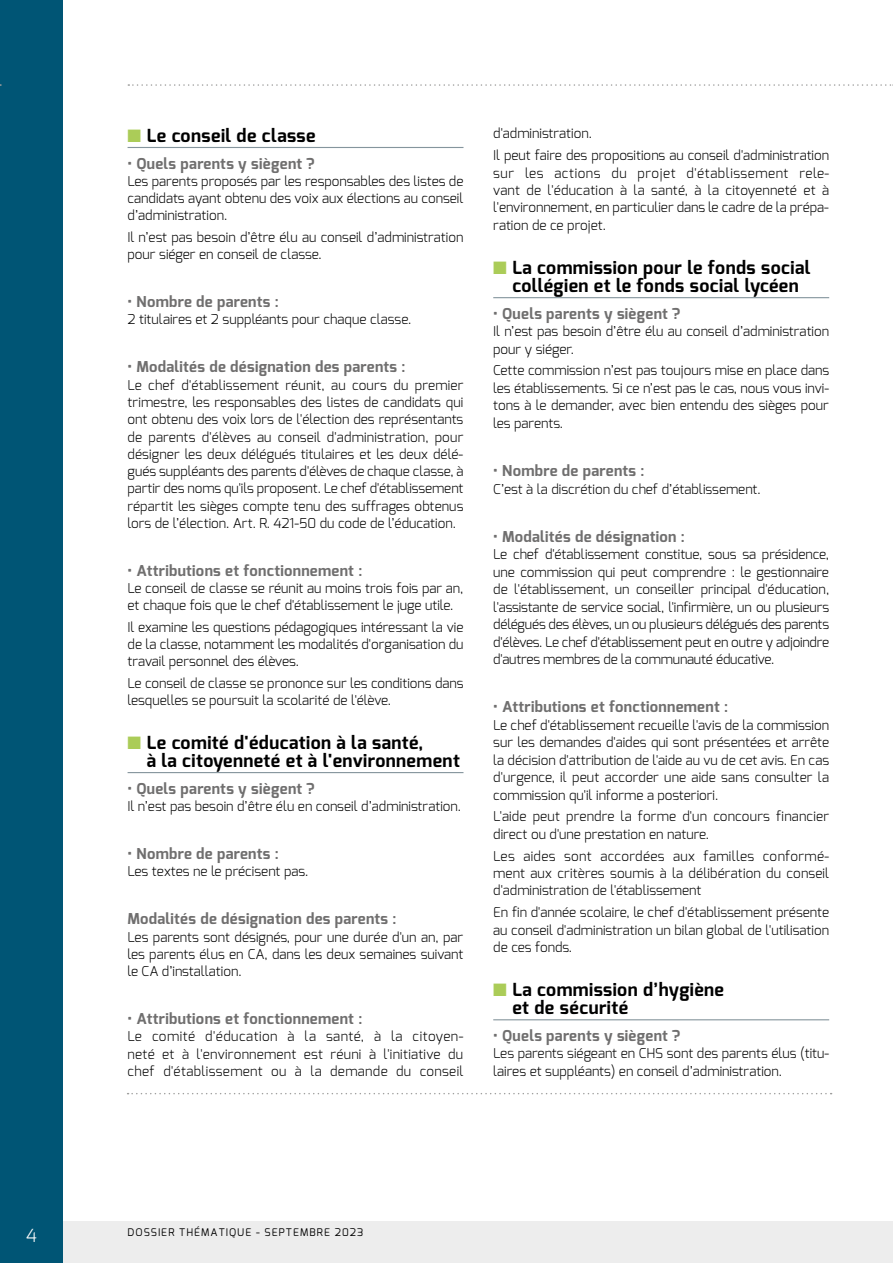
<style>
.page{position:relative;width:893px;height:1263px;background:#fff}
.page>*{position:absolute;margin:0;border:0;box-sizing:border-box;transform-origin:0 0}
.t1{font:700 18px/18.1px "Exo";letter-spacing:.025em;color:#000}
.t2{font:300 18px "Exo";color:#fff}
.t3{font:700 15px "Exo";letter-spacing:.02em;color:#706f6f}
.t4{font:300 13.5px/17.4px "Exo";color:#000;text-align:justify}
.t5{font:10.5px "Exo";letter-spacing:.1em;color:#000}
.s1{color:#abcc58}
</style>
<div class="page">
<div style="left:0;top:1221px;width:893px;height:42px;background:#ededed"></div>
<div style="left:0;top:0;width:63px;height:1263px;background:#005575"></div>
<svg style="left:128px;top:84px;width:765px;height:2px"></svg>
<svg style="left:128px;top:1093px;width:704px;height:1px"></svg>
<hr style="left:128px;top:147px;width:335px;height:1px;background:#85959d">
<hr style="left:128px;top:772px;width:335px;height:1px;background:#85959d">
<hr style="left:493px;top:297px;width:336px;height:1px;background:#85959d">
<hr style="left:493px;top:1019px;width:336px;height:1px;background:#85959d">
<h1 class="t2" style="left:26px;top:1223px;width:12px">4</h1>
<h1 class="t1" style="left:128px;top:126px;width:190px"><span class="s1">■</span> Le conseil de classe</h1>
<p class="t3" style="left:128px;top:153px;width:189px">• Quels parents y siègent ?</p>
<p class="t4" style="left:128px;top:172px;width:337px">Les parents proposés par les responsables des listes de candidats ayant obtenu des voix aux élections au conseil d’administration.</p>
<p class="t4" style="left:128px;top:228px;width:337px">Il n’est pas besoin d’être élu au conseil d’administration pour siéger en conseil de classe.</p>
<p class="t3" style="left:128px;top:292px;width:153px">• Nombre de parents :</p>
<p class="t4" style="left:128px;top:311px;width:285px">2 titulaires et 2 suppléants pour chaque classe.</p>
<p class="t3" style="left:128px;top:357px;width:279px">• Modalités de désignation des parents :</p>
<p class="t4" style="left:128px;top:376px;width:338px">Le chef d'établissement réunit, au cours du premier trimestre, les responsables des listes de candidats qui ont obtenu des voix lors de l'élection des représentants de parents d'élèves au conseil d'administration, pour désigner les deux délégués titulaires et les deux délé&shy;gués suppléants des parents d'élèves de chaque classe, à partir des noms qu'ils proposent. Le chef d'établissement répartit les sièges compte tenu des suffrages obtenus lors de l’élection. Art. R. 421-50 du code de l’éducation.</p>
<p class="t3" style="left:128px;top:561px;width:236px">• Attributions et fonctionnement :</p>
<p class="t4" style="left:128px;top:580px;width:337px">Le conseil de classe se réunit au moins trois fois par an, et chaque fois que le chef d'établissement le juge utile.</p>
<p class="t4" style="left:128px;top:618px;width:337px">Il examine les questions pédagogiques intéressant la vie de la classe, notamment les modalités d'organisation du travail personnel des élèves.</p>
<p class="t4" style="left:128px;top:674px;width:337px">Le conseil de classe se prononce sur les conditions dans lesquelles se poursuit la scolarité de l'élève.</p>
<h1 class="t1" style="left:147px;top:734px;width:315px;text-indent:-19px"><span class="s1">■</span> Le comité d'éducation à la santé,<br>à la citoyenneté et à l'environnement</h1>
<p class="t3" style="left:128px;top:778px;width:189px">• Quels parents y siègent ?</p>
<p class="t4" style="left:128px;top:797px;width:335px">Il n’est pas besoin d’être élu en conseil d’administration.</p>
<p class="t3" style="left:128px;top:844px;width:153px">• Nombre de parents :</p>
<p class="t4" style="left:128px;top:862px;width:182px">Les textes ne le précisent pas.</p>
<p class="t3" style="left:128px;top:909px;width:270px">Modalités de désignation des parents :</p>
<p class="t4" style="left:128px;top:928px;width:337px">Les parents sont désignés, pour une durée d'un an, par les parents élus en CA, dans les deux semaines suivant le CA d’installation.</p>
<p class="t3" style="left:128px;top:1009px;width:236px">• Attributions et fonctionnement :</p>
<p class="t4" style="left:128px;top:1028px;width:337px">Le comité d'éducation à la santé, à la citoyen&shy;neté et à l'environnement est réuni à l'initiative du chef d'établissement ou à la demande du conseil</p>
<p class="t4" style="left:493px;top:123px;width:337px;line-height:21.8px">d'administration.<br>Il peut faire des propositions au conseil d'administration</p>
<p class="t4" style="left:493px;top:164px;width:337px">sur les actions du projet d'établissement rele&shy;vant de l'éducation à la santé, à la citoyenneté et à l'environnement, en particulier dans le cadre de la prépa&shy;ration de ce projet.</p>
<h1 class="t1" style="left:493px;top:258px;width:319px;text-align:center"><span class="s1">■</span> La commission pour le fonds social collégien et le fonds social lycéen</h1>
<p class="t3" style="left:493px;top:304px;width:189px">• Quels parents y siègent ?</p>
<p class="t4" style="left:493px;top:323px;width:337px">Il n’est pas besoin d’être élu au conseil d’administration pour y siéger.</p>
<p class="t4" style="left:493px;top:362px;width:337px">Cette commission n’est pas toujours mise en place dans les établissements. Si ce n’est pas le cas, nous vous invi&shy;tons à le demander, avec bien entendu des sièges pour les parents.</p>
<p class="t3" style="left:493px;top:461px;width:153px">• Nombre de parents :</p>
<p class="t4" style="left:493px;top:480px;width:269px">C’est à la discrétion du chef d’établissement.</p>
<p class="t3" style="left:493px;top:527px;width:193px">• Modalités de désignation :</p>
<p class="t4" style="left:493px;top:546px;width:337px">Le chef d'établissement constitue, sous sa présidence, une commission qui peut comprendre : le gestionnaire de l'établissement, un conseiller principal d'éducation, l'assistante de service social, l'infirmière, un ou plusieurs délégués des élèves, un ou plusieurs délégués des parents d'élèves. Le chef d'établissement peut en outre y adjoindre d'autres membres de la communauté éducative.</p>
<p class="t3" style="left:493px;top:697px;width:236px">• Attributions et fonctionnement :</p>
<p class="t4" style="left:493px;top:716px;width:337px">Le chef d'établissement recueille l'avis de la commission sur les demandes d'aides qui sont présentées et arrête la décision d'attribution de l'aide au vu de cet avis. En cas d'urgence, il peut accorder une aide sans consulter la commission qu'il informe a posteriori.</p>
<p class="t4" style="left:493px;top:808px;width:337px">L'aide peut prendre la forme d'un concours financier direct ou d'une prestation en nature.</p>
<p class="t4" style="left:493px;top:847px;width:338px">Les aides sont accordées aux familles conformé&shy;ment aux critères soumis à la délibération du conseil d'administration de l'établissement</p>
<p class="t4" style="left:493px;top:903px;width:337px">En fin d'année scolaire, le chef d'établissement présente au conseil d'administration un bilan global de l'utilisation de ces fonds.</p>
<h1 class="t1" style="left:512px;top:980px;width:213px;text-indent:-19px"><span class="s1">■</span> La commission d’hygiène et de sécurité</h1>
<p class="t3" style="left:493px;top:1026px;width:189px">• Quels parents y siègent ?</p>
<p class="t4" style="left:493px;top:1045px;width:337px">Les parents siégeant en CHS sont des parents élus (titu&shy;laires et suppléants) en conseil d’administration.</p>
<p class="t5" style="left:128px;top:1225px;width:237px">DOSSIER THÉMATIQUE - SEPTEMBRE 2023</p>
</div>
